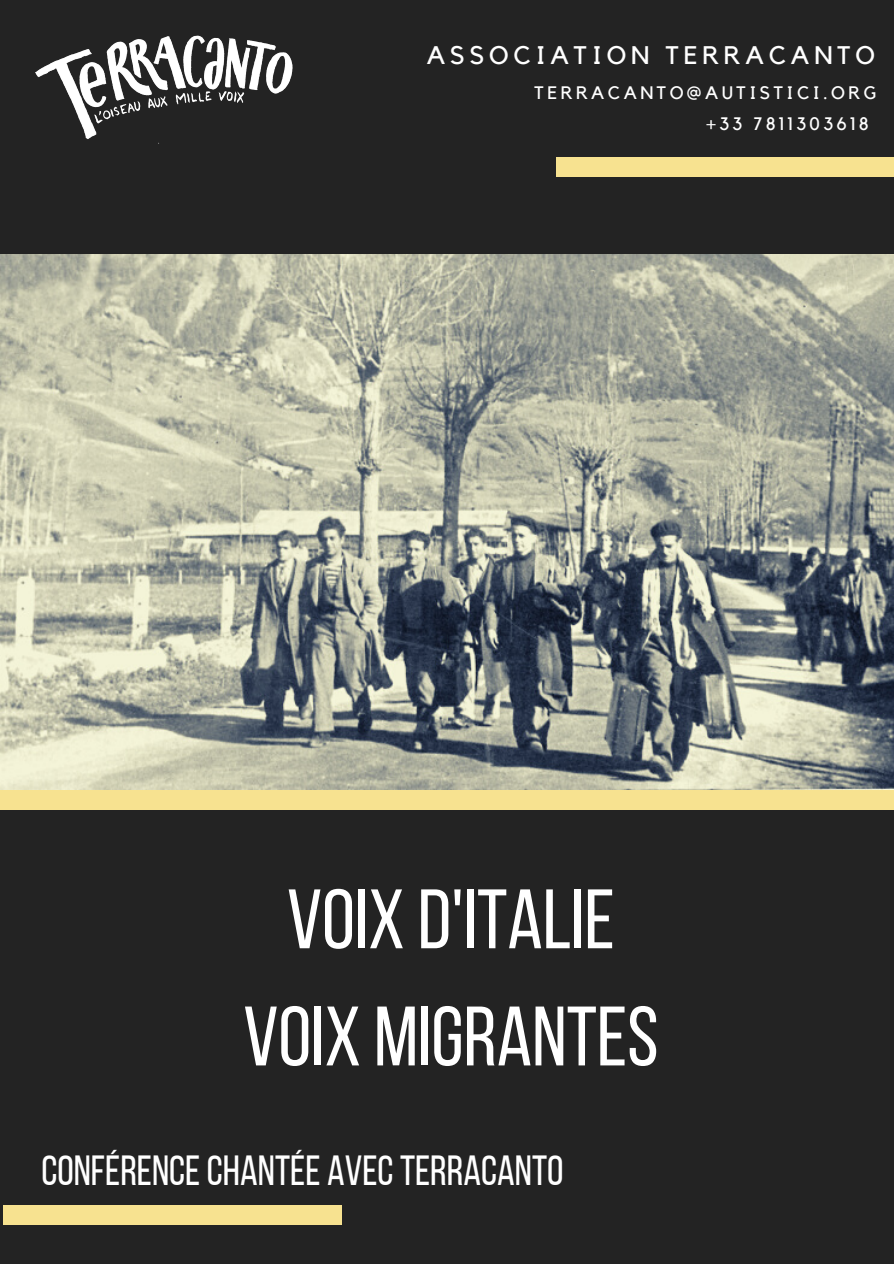
<style>
.page{position:relative;width:894px;height:1264px;background:#fff}
.page>*{position:absolute;margin:0;border:0;box-sizing:border-box;transform-origin:0 0}
.t1{font:84px "Bebas Neue";color:#fff}
.t2{font:42px "Bebas Neue";color:#fff}
.t3{font:25.35px "Kollektif";letter-spacing:.19em;color:#fff}
.t4{font:18px "Kollektif";letter-spacing:.19em;color:#fff}
</style>
<div class="page">
<div style="left:0;top:0;width:893px;height:1263px;background:#232323"></div>
<img style="left:0;top:255px;width:893px;height:534px">
<div style="left:0;top:790px;width:893px;height:19px;background:#f7e290"></div>
<div style="left:556px;top:157px;width:337px;height:19px;background:#f7e290"></div>
<img style="left:36px;top:35px;width:257px;height:109px">
<div style="left:4px;top:1204px;width:337px;height:19px;background:#f7e290"></div>
<p class="t3" style="left:427px;top:44px;width:449px">ASSOCIATION TERRACANTO</p>
<p class="t4" style="left:534px;top:85px;width:343px">TERRACANTO@AUTISTICI.ORG</p>
<p class="t4" style="left:706px;top:115px;width:163px">+33 7811303618</p>
<p class="t1" style="left:287px;top:885px;width:329px">VOIX D'ITALIE</p>
<p class="t1" style="left:243px;top:1002px;width:416px">VOIX MIGRANTES</p>
<p class="t2" style="left:41px;top:1153px;width:523px">CONFÉRENCECHANTÉE AVECTERRACANTO</p>
</div>
